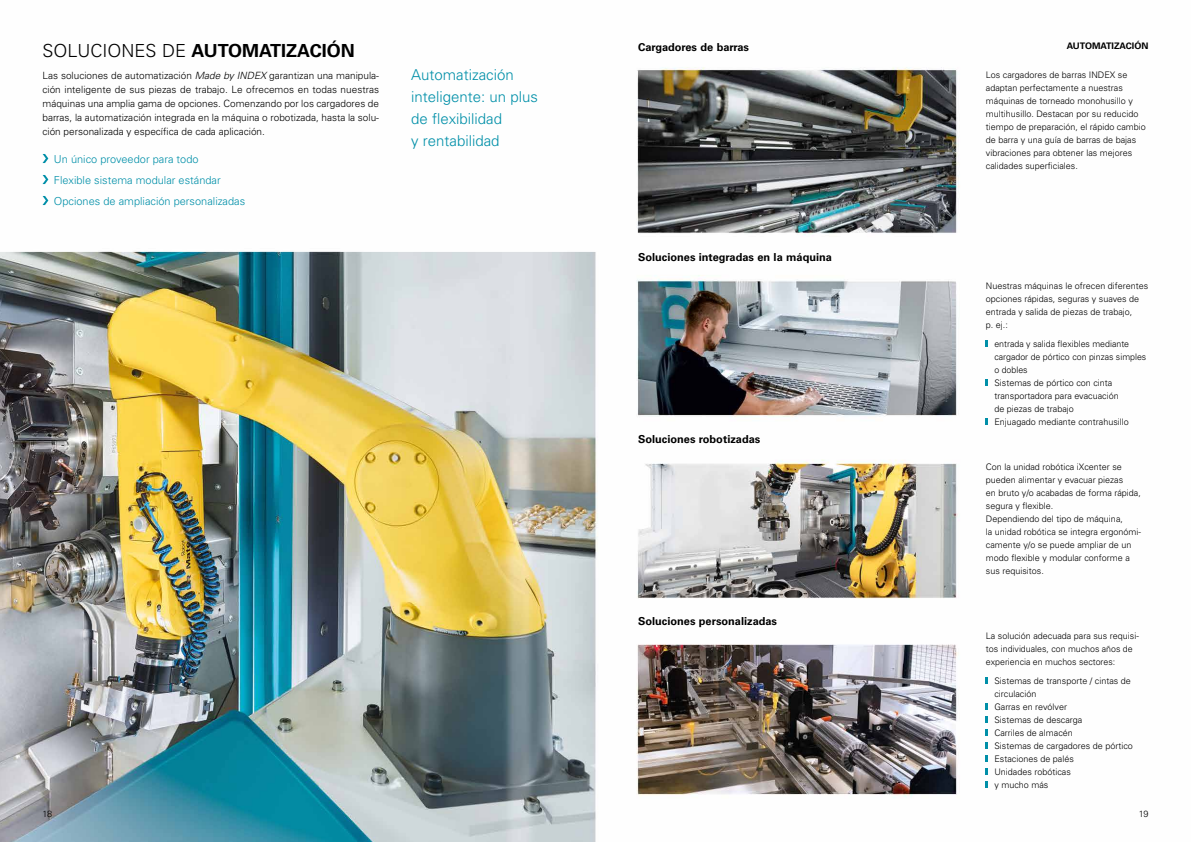
<style>
.page{position:relative;width:1191px;height:842px;background:#fff}
.page>*{position:absolute;margin:0;border:0;box-sizing:border-box;transform-origin:0 0}
.t1{font:700 18px "Univers";color:#000}
.t2{font:300 15px/22px "INDEX Univers";color:#008fa8}
.t3{font:700 11px "Univers LT Std";color:#000}
.t4{font:300 11px/21px "INDEX Univers";color:#008fa8}
.t5{font:300 10px/14px "INDEX Univers";color:#000;text-align:justify}
.t6{font:300 9px/13px "INDEX Univers";color:#000}
.t7{font:700 9px "Univers";color:#000}
.s1{font-weight:300}
.s2{font-style:italic}
</style>
<div class="page">
<img style="left:0;top:67px;width:988px;height:775px">
<svg style="left:43px;top:154px;width:5px;height:9px"></svg>
<svg style="left:43px;top:175px;width:5px;height:9px"></svg>
<svg style="left:43px;top:196px;width:5px;height:9px"></svg>
<svg style="left:986px;top:678px;width:2px;height:6px"></svg>
<svg style="left:986px;top:704px;width:2px;height:6px"></svg>
<svg style="left:986px;top:717px;width:2px;height:6px"></svg>
<svg style="left:986px;top:730px;width:2px;height:6px"></svg>
<svg style="left:986px;top:743px;width:2px;height:6px"></svg>
<svg style="left:986px;top:756px;width:2px;height:6px"></svg>
<svg style="left:986px;top:769px;width:2px;height:6px"></svg>
<svg style="left:986px;top:782px;width:2px;height:6px"></svg>
<svg style="left:986px;top:341px;width:2px;height:6px"></svg>
<svg style="left:986px;top:380px;width:2px;height:6px"></svg>
<svg style="left:986px;top:419px;width:2px;height:6px"></svg>
<h1 class="t1" style="left:43px;top:40px;width:314px"><span class="s1">SOLUCIONES DE</span> AUTOMATIZACIÓN</h1>
<p class="t5" style="left:43px;top:68px;width:338px">Las soluciones de automatización <span class="s2">Made by INDEX</span> garantizan una manipula&shy;ción inteligente de sus piezas de trabajo. Le ofrecemos en todas nuestras máquinas una amplia gama de opciones. Comenzando por los cargadores de barras, la automatización integrada en la máquina o robotizada, hasta la solu&shy;ción personalizada y específica de cada aplicación.</p>
<p class="t4" style="left:54px;top:149px;width:193px">Un único proveedor para todo<br>Flexible sistema modular estándar<br>Opciones de ampliación personalizadas</p>
<h2 class="t2" style="left:411px;top:64px;width:128px">Automatización inteligente: un plus de flexibilidad<br>y rentabilidad</h2>
<p class="t3" style="left:638px;top:41px;width:113px">Cargadores de barras</p>
<p class="t3" style="left:638px;top:251px;width:195px">Soluciones integradas en la máquina</p>
<p class="t3" style="left:638px;top:433px;width:124px">Soluciones robotizadas</p>
<p class="t3" style="left:638px;top:615px;width:141px">Soluciones personalizadas</p>
<p class="t7" style="left:1066px;top:41px;width:83px">AUTOMATIZACIÓN</p>
<p class="t6" style="left:986px;top:68px;width:162px">Los cargadores de barras INDEX se adaptan perfectamente a nuestras máquinas de torneado monohusillo y multihusillo. Destacan por su reducido tiempo de preparación, el rápido cambio de barra y una guía de barras de bajas vibraciones para obtener las mejores calidades superficiales.</p>
<p class="t6" style="left:986px;top:279px;width:164px">Nuestras máquinas le ofrecen diferentes opciones rápidas, seguras y suaves de entrada y salida de piezas de trabajo,<br>p. ej.:</p>
<p class="t6" style="left:994px;top:337px;width:153px">entrada y salida flexibles mediante cargador de pórtico con pinzas simples o dobles<br>Sistemas de pórtico con cinta transportadora para evacuación<br>de piezas de trabajo<br>Enjuagado mediante contrahusillo</p>
<p class="t6" style="left:986px;top:460px;width:157px">Con la unidad robótica iXcenter se pueden alimentar y evacuar piezas<br>en bruto y/o acabadas de forma rápida, segura y flexible.<br>Dependiendo del tipo de máquina,<br>la unidad robótica se integra ergonómi&shy;camente y/o se puede ampliar de un modo flexible y modular conforme a sus requisitos.</p>
<p class="t6" style="left:986px;top:629px;width:155px">La solución adecuada para sus requisi&shy;tos individuales, con muchos años de experiencia en muchos sectores:</p>
<p class="t6" style="left:994px;top:674px;width:140px">Sistemas de transporte / cintas de circulación<br>Garras en revólver<br>Sistemas de descarga<br>Carriles de almacén<br>Sistemas de cargadores de pórtico<br>Estaciones de palés<br>Unidades robóticas<br>y mucho más</p>
<p class="t6" style="left:43px;top:808px;width:11px">18</p>
<p class="t6" style="left:1138px;top:808px;width:11px">19</p>
</div>
